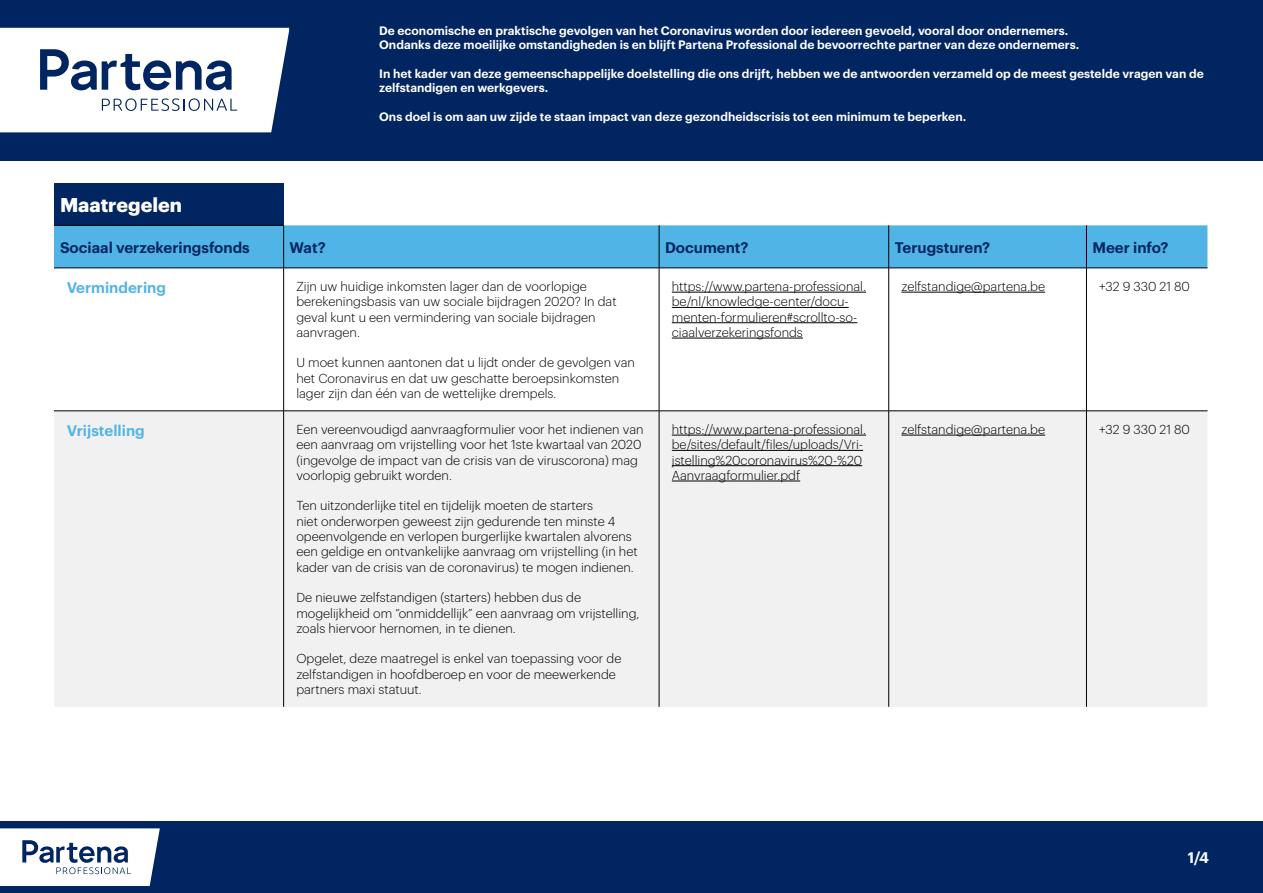
<style>
.page{position:relative;width:1263px;height:893px;background:#fff}
.page>*{position:absolute;margin:0;border:0;box-sizing:border-box;transform-origin:0 0}
.t1{font:700 19.5px "Graphik";color:#fff}
.t2{font:600 15px "Graphik";color:#002561}
.t3{font:600 15px "Graphik";color:#51b4e6}
.t4{font:600 15px "Graphik";color:#fff}
.t5{font:300 12.75px/15.3px "Graphik";color:#000}
.t6{font:300 12.75px "Graphik";color:#000}
.t7{font:600 12px/14.4px "Graphik";color:#fff}
</style>
<div class="page">
<div style="left:0;top:821px;width:1263px;height:72px;background:#002561"></div>
<svg style="left:0;top:828px;width:160px;height:58px;background:#d8dee7"></svg>
<div style="left:0;top:0;width:1263px;height:160px;background:#002561"></div>
<svg style="left:0;top:28px;width:289px;height:104px;background:#d9dfe7"></svg>
<div style="left:54px;top:183px;width:230px;height:42px;background:#002561"></div>
<div style="left:54px;top:225px;width:1153px;height:43px;background:#51b4e6"></div>
<div style="left:54px;top:412px;width:1153px;height:295px;background:#f1f1f2"></div>
<hr style="left:54px;top:225px;width:230px;height:1px;background:#000">
<hr style="left:283px;top:226px;width:1px;height:42px;background:#000">
<hr style="left:659px;top:225px;width:1px;height:43px;background:#000">
<hr style="left:888px;top:225px;width:1px;height:43px;background:#000">
<hr style="left:1086px;top:225px;width:1px;height:43px;background:#000">
<hr style="left:54px;top:268px;width:230px;height:1px;background:#000">
<hr style="left:284px;top:268px;width:375px;height:1px;background:#000">
<hr style="left:283px;top:268px;width:1px;height:143px;background:#000">
<hr style="left:659px;top:268px;width:230px;height:1px;background:#000">
<hr style="left:659px;top:268px;width:1px;height:143px;background:#000">
<hr style="left:889px;top:268px;width:197px;height:1px;background:#000">
<hr style="left:888px;top:268px;width:1px;height:143px;background:#000">
<hr style="left:1086px;top:268px;width:121px;height:1px;background:#000">
<hr style="left:1086px;top:268px;width:1px;height:143px;background:#000">
<hr style="left:54px;top:411px;width:230px;height:1px;background:#000">
<hr style="left:284px;top:411px;width:375px;height:1px;background:#000">
<hr style="left:283px;top:411px;width:1px;height:296px;background:#000">
<hr style="left:659px;top:411px;width:230px;height:1px;background:#000">
<hr style="left:659px;top:411px;width:1px;height:296px;background:#000">
<hr style="left:889px;top:411px;width:197px;height:1px;background:#000">
<hr style="left:888px;top:411px;width:1px;height:296px;background:#000">
<hr style="left:1086px;top:411px;width:121px;height:1px;background:#000">
<hr style="left:1086px;top:411px;width:1px;height:296px;background:#000">
<hr style="left:672px;top:292px;width:194px;height:1px;background:#000">
<hr style="left:672px;top:307px;width:177px;height:1px;background:#000">
<hr style="left:672px;top:322px;width:185px;height:1px;background:#000">
<hr style="left:672px;top:338px;width:131px;height:1px;background:#000">
<hr style="left:901px;top:292px;width:144px;height:1px;background:#000">
<hr style="left:672px;top:435px;width:194px;height:1px;background:#000">
<hr style="left:672px;top:450px;width:191px;height:1px;background:#000">
<hr style="left:672px;top:465px;width:190px;height:1px;background:#000">
<hr style="left:672px;top:481px;width:128px;height:1px;background:#000">
<hr style="left:901px;top:435px;width:144px;height:1px;background:#000">
<p class="t7" style="left:379px;top:22px;width:702px">De economische en praktische gevolgen van het Coronavirus worden door iedereen gevoeld, vooral door ondernemers.<br>Ondanks deze moeilijke omstandigheden is en blijft Partena Professional de bevoorrechte partner van deze ondernemers.</p>
<p class="t7" style="left:379px;top:65px;width:826px">In het kader van deze gemeenschappelijke doelstelling die ons drijft, hebben we de antwoorden verzameld op de meest gestelde vragen van de zelfstandigen en werkgevers.</p>
<p class="t7" style="left:379px;top:108px;width:588px">Ons doel is om aan uw zijde te staan impact van deze gezondheidscrisis tot een minimum te beperken.</p>
<h1 class="t1" style="left:60px;top:190px;width:123px">Maatregelen</h1>
<p class="t2" style="left:60px;top:236px;width:191px">Sociaal verzekeringsfonds</p>
<p class="t2" style="left:290px;top:236px;width:38px">Wat?</p>
<p class="t2" style="left:665px;top:236px;width:85px">Document?</p>
<p class="t2" style="left:895px;top:236px;width:97px">Terugsturen?</p>
<p class="t2" style="left:1092px;top:236px;width:78px">Meer info?</p>
<p class="t3" style="left:67px;top:276px;width:101px">Vermindering</p>
<p class="t5" style="left:296px;top:278px;width:322px">Zijn uw huidige inkomsten lager dan de voorlopige berekeningsbasis van uw sociale bijdragen 2020? In dat geval kunt u een vermindering van sociale bijdragen aanvragen.</p>
<p class="t5" style="left:296px;top:354px;width:340px">U moet kunnen aantonen dat u lijdt onder de gevolgen van het Coronavirus en dat uw geschatte beroepsinkomsten lager zijn dan één van de wettelijke drempels.</p>
<p class="t5" style="left:672px;top:278px;width:196px">https://www.partena-professional. be/nl/knowledge-center/docu&shy;menten-formulieren#scrollto-so&shy;ciaalverzekeringsfonds</p>
<p class="t5" style="left:901px;top:278px;width:145px">zelfstandige@partena.be</p>
<p class="t6" style="left:1099px;top:277px;width:92px">+32 9 330 21 80</p>
<p class="t3" style="left:67px;top:419px;width:80px">Vrijstelling</p>
<p class="t5" style="left:296px;top:421px;width:349px">Een vereenvoudigd aanvraagformulier voor het indienen van een aanvraag om vrijstelling voor het 1ste kwartaal van 2020 (ingevolge de impact van de crisis van de viruscorona) mag voorlopig gebruikt worden.</p>
<p class="t5" style="left:296px;top:497px;width:343px">Ten uitzonderlijke titel en tijdelijk moeten de starters<br>niet onderworpen geweest zijn gedurende ten minste 4 opeenvolgende en verlopen burgerlijke kwartalen alvorens een geldige en ontvankelijke aanvraag om vrijstelling (in het kader van de crisis van de coronavirus) te mogen indienen.</p>
<p class="t5" style="left:296px;top:589px;width:345px">De nieuwe zelfstandigen (starters) hebben dus de mogelijkheid om “onmiddellijk” een aanvraag om vrijstelling, zoals hiervoor hernomen, in te dienen.</p>
<p class="t5" style="left:296px;top:650px;width:326px">Opgelet, deze maatregel is enkel van toepassing voor de zelfstandigen in hoofdberoep en voor de meewerkende partners maxi statuut.</p>
<p class="t5" style="left:672px;top:421px;width:196px">https://www.partena-professional. be/sites/default/files/uploads/Vri&shy;jstelling%20coronavirus%20-%20<br>Aanvraagformulier.pdf</p>
<p class="t5" style="left:901px;top:421px;width:145px">zelfstandige@partena.be</p>
<p class="t5" style="left:1099px;top:421px;width:92px">+32 9 330 21 80</p>
<p class="t4" style="left:1188px;top:846px;width:23px">1/4</p>
</div>
